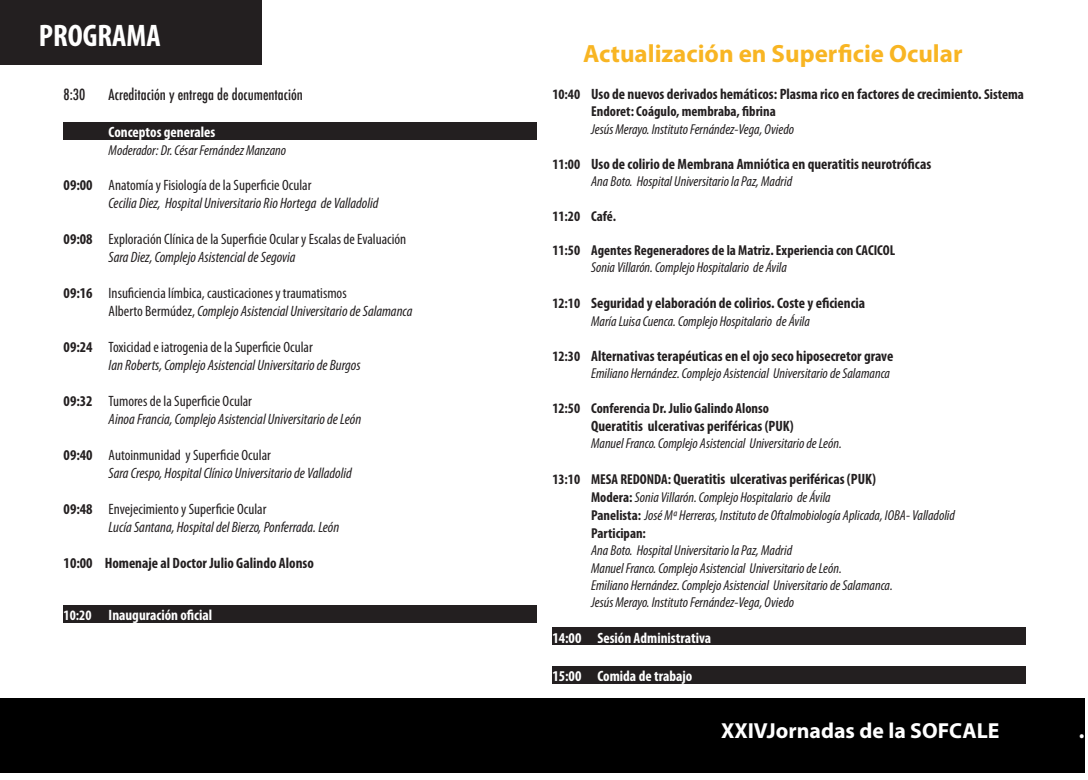
<style>
.page{position:relative;width:1088px;height:780px;background:#fff}
.page>*{position:absolute;margin:0;border:0;box-sizing:border-box;transform-origin:0 0}
.aa{font:700 condensed 31.25px "Myriad Pro";color:#fff}
.t1{font:700 25px "Myriad Pro";color:#f8b523}
.t2{font:700 21.75px "Myriad Pro";color:#fff}
.t3{font:700 condensed 15px "Myriad Pro";color:#231f20}
.t4{font:italic condensed 15px "Myriad Pro";color:#231f20}
.t5{font:condensed 15px "Myriad Pro";color:#231f20}
.t6{font:700 condensed 15px "Myriad Pro";color:#fff}
.t7{font:500 condensed 15px "Futura";color:#231f20}
.aa-2{font:italic condensed 14.38px "Myriad Pro";color:#231f20}
.t8{font:700 condensed 14.38px "Myriad Pro";color:#231f20}
.s1{font-weight:700}
.s2{font-style:normal}
.s3{font-size:14.38px}
.s4{font-weight:700;font-style:normal}
</style>
<div class="page">
<div style="left:0;top:0;width:261px;height:64px;background:#231f20"></div>
<div style="left:64px;top:122px;width:473px;height:18px;background:#231f20"></div>
<div style="left:64px;top:605px;width:473px;height:18px;background:#231f20"></div>
<div style="left:552px;top:627px;width:474px;height:18px;background:#231f20"></div>
<div style="left:552px;top:666px;width:474px;height:18px;background:#231f20"></div>
<div style="left:0;top:698px;width:1084px;height:74px;background:#000"></div>
<p class="aa" style="left:39px;top:16px;width:123px">PROGRAMA</p>
<p class="t7" style="left:64px;top:85px;width:23px">8:30</p>
<p class="t7" style="left:109px;top:85px;width:196px">Acreditación y entrega de documentación</p>
<p class="t6" style="left:109px;top:122px;width:108px">Conceptos generales</p>
<p class="aa-2" style="left:109px;top:141px;width:179px">Moderador: Dr. César Fernández Manzano</p>
<p class="t5" style="left:64px;top:176px;width:249px"><span class="s1">09:00</span> Anatomía y Fisiología de la Superficie Ocular</p>
<p class="t4" style="left:109px;top:194px;width:271px">Cecilia Diez, Hospital Universitario Rio Hortega de Valladolid</p>
<p class="t5" style="left:64px;top:230px;width:344px"><span class="s1">09:08</span> Exploración Clínica de la Superficie Ocular y Escalas de Evaluación</p>
<p class="t4" style="left:109px;top:248px;width:188px">Sara Diez, Complejo Asistencial de Segovia</p>
<p class="t5" style="left:64px;top:284px;width:285px"><span class="s1">09:16</span> Insuficiencia límbica, causticaciones y traumatismos</p>
<p class="t4" style="left:109px;top:302px;width:305px"><span class="s2">Alberto Bermúdez,</span> Complejo Asistencial Universitario de Salamanca</p>
<p class="t5" style="left:64px;top:338px;width:251px"><span class="s1">09:24</span> Toxicidad e iatrogenia de la Superficie Ocular</p>
<p class="t4" style="left:109px;top:356px;width:254px">Ian Roberts, Complejo Asistencial Universitario de Burgos</p>
<p class="t5" style="left:64px;top:392px;width:190px"><span class="s1">09:32</span> Tumores de la Superficie Ocular</p>
<p class="t4" style="left:109px;top:410px;width:254px">Ainoa Francia, Complejo Asistencial Universitario de León</p>
<p class="t5" style="left:64px;top:446px;width:209px"><span class="s1">09:40</span> Autoinmunidad y Superficie Ocular</p>
<p class="t4" style="left:109px;top:464px;width:245px">Sara Crespo, Hospital Clínico Universitario de Valladolid</p>
<p class="t5" style="left:64px;top:500px;width:204px"><span class="s1">09:48</span> Envejecimiento y Superficie Ocular</p>
<p class="t4" style="left:109px;top:518px;width:232px">Lucía Santana, Hospital del Bierzo, Ponferrada. León</p>
<p class="t3" style="left:64px;top:554px;width:252px">10:00 Homenaje al Doctor Julio Galindo Alonso</p>
<p class="t6" style="left:64px;top:605px;width:150px"><span class="s3">10:20</span> Inauguración oficial</p>
<p class="t1" style="left:583px;top:37px;width:381px">Actualización en Superficie Ocular</p>
<p class="t3" style="left:552px;top:85px;width:473px"><span class="s3">10:40</span> Uso de nuevos derivados hemáticos: Plasma rico en factores de crecimiento. <span class="s3">Sistema</span></p>
<p class="t8" style="left:591px;top:102px;width:186px">Endoret: Coágulo, membraba, fibrina</p>
<p class="aa-2" style="left:591px;top:120px;width:204px">Jesús Merayo. Instituto Fernández-Vega, Oviedo</p>
<p class="t3" style="left:552px;top:154px;width:380px"><span class="s3">11:00</span> Uso de colirio de Membrana Amniótica en queratitis neurotróficas</p>
<p class="aa-2" style="left:591px;top:173px;width:202px">Ana Boto. Hospital Universitario la Paz, Madrid</p>
<p class="t8" style="left:552px;top:207px;width:65px">11:20 Café.</p>
<p class="t8" style="left:552px;top:241px;width:344px">11:50 Agentes Regeneradores de la Matriz. Experiencia con CACICOL</p>
<p class="aa-2" style="left:591px;top:259px;width:197px">Sonia Villarón. Complejo Hospitalario de Ávila</p>
<p class="t3" style="left:552px;top:294px;width:314px"><span class="s3">12:10</span> Seguridad y elaboración de colirios. Coste y eficiencia</p>
<p class="aa-2" style="left:591px;top:312px;width:220px">María Luisa Cuenca. Complejo Hospitalario de Ávila</p>
<p class="t3" style="left:552px;top:346px;width:342px"><span class="s3">12:30</span> Alternativas terapéuticas en el ojo seco hiposecretor grave</p>
<p class="aa-2" style="left:591px;top:365px;width:300px">Emiliano Hernández. Complejo Asistencial Universitario de Salamanca</p>
<p class="t8" style="left:552px;top:399px;width:218px">12:50 Conferencia Dr. Julio Galindo Alonso</p>
<p class="t3" style="left:591px;top:416px;width:204px">Queratitis ulcerativas periféricas (PUK)</p>
<p class="aa-2" style="left:591px;top:435px;width:252px">Manuel Franco. Complejo Asistencial Universitario de León.</p>
<p class="t3" style="left:552px;top:469px;width:325px"><span class="s3">13:10 MESA REDONDA:</span> Queratitis ulcerativas periféricas (PUK)</p>
<p class="aa-2" style="left:591px;top:488px;width:241px"><span class="s4">Modera:</span> Sonia Villarón. Complejo Hospitalario de Ávila</p>
<p class="aa-2" style="left:591px;top:506px;width:365px"><span class="s4">Panelista:</span> José Mª Herreras, Instituto de Oftalmobiología Aplicada, IOBA- Valladolid</p>
<p class="t8" style="left:591px;top:524px;width:56px">Participan:</p>
<p class="aa-2" style="left:591px;top:541px;width:202px">Ana Boto. Hospital Universitario la Paz, Madrid</p>
<p class="aa-2" style="left:591px;top:559px;width:252px">Manuel Franco. Complejo Asistencial Universitario de León.</p>
<p class="aa-2" style="left:591px;top:576px;width:303px">Emiliano Hernández. Complejo Asistencial Universitario de Salamanca.</p>
<p class="aa-2" style="left:591px;top:594px;width:204px">Jesús Merayo. Instituto Fernández-Vega, Oviedo</p>
<p class="t6" style="left:552px;top:628px;width:160px">14:00 Sesión Administrativa</p>
<p class="t6" style="left:552px;top:666px;width:141px">15:00 Comida de trabajo</p>
<p class="t2" style="left:721px;top:716px;width:280px">XXIVJornadas de la SOFCALE</p>
<p class="t2" style="left:1079px;top:716px;width:7px">.</p>
</div>
